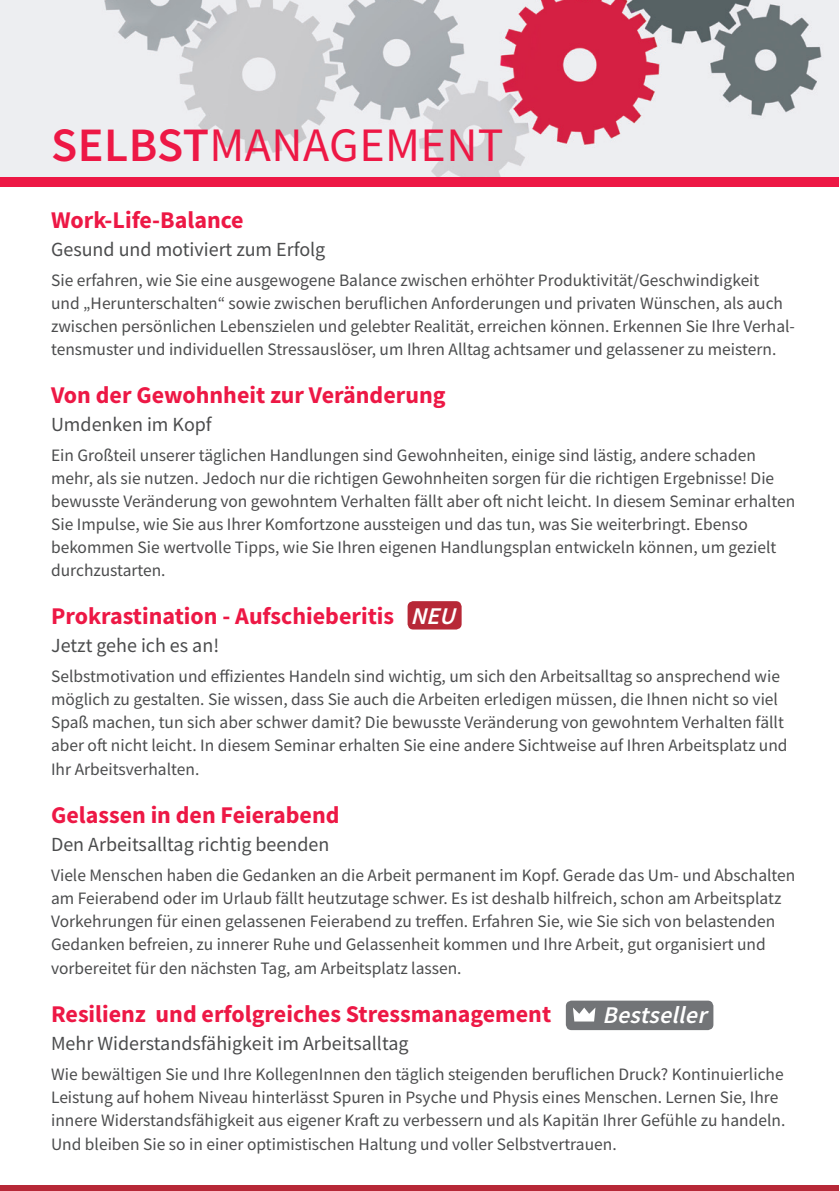
<style>
.page{position:relative;width:840px;height:1191px;background:#fff}
.page>*{position:absolute;margin:0;border:0;box-sizing:border-box;transform-origin:0 0}
.t1{font:48px "Source Sans Pro";letter-spacing:.01em;color:#ed1845}
.t2{font:700 24px "Source Sans Pro";color:#ed1845}
.t3{font:italic 600 24px "Source Sans Pro";color:#fff}
.t4{font:20px "Source Sans Pro";color:#4b4c4d}
.t5{font:17.4px/23px "Source Sans Pro";color:#4b4c4d}
.s1{font-weight:600}
</style>
<div class="page">
<img style="left:0;top:1px;width:838px;height:176px">
<div style="left:0;top:177px;width:838px;height:9px;background:#ed1845"></div>
<div style="left:0;top:1185px;width:838px;height:6px;background:#b72837"></div>
<div style="left:407px;top:601px;width:54px;height:28px;background:#b72837;border-radius:6px"></div>
<div style="left:565px;top:1000px;width:148px;height:30px;background:#727477;border-radius:6px"></div>
<svg style="left:573px;top:1007px;width:22px;height:14px"></svg>
<h1 class="t1" style="left:51px;top:114px;width:454px"><span class="s1">SELBST</span>MANAGEMENT</h1>
<h2 class="t2" style="left:51px;top:204px;width:194px">Work-Life-Balance</h2>
<p class="t4" style="left:51px;top:236px;width:276px">Gesund und motiviert zum Erfolg</p>
<p class="t5" style="left:51px;top:268px;width:745px">Sie erfahren, wie Sie eine ausgewogene Balance zwischen erhöhter Produktivität/Geschwindigkeit<br>und „Herunterschalten“ sowie zwischen beruflichen Anforderungen und privaten Wünschen, als auch zwischen persönlichen Lebenszielen und gelebter Realität, erreichen können. Erkennen Sie Ihre Verhal&shy;tensmuster und individuellen Stressauslöser, um Ihren Alltag achtsamer und gelassener zu meistern.</p>
<h2 class="t2" style="left:51px;top:379px;width:396px">Von der Gewohnheit zur Veränderung</h2>
<p class="t4" style="left:51px;top:411px;width:162px">Umdenken im Kopf</p>
<p class="t5" style="left:51px;top:443px;width:745px">Ein Großteil unserer täglichen Handlungen sind Gewohnheiten, einige sind lästig, andere schaden mehr, als sie nutzen. Jedoch nur die richtigen Gewohnheiten sorgen für die richtigen Ergebnisse! Die bewusste Veränderung von gewohntem Verhalten fällt aber oft nicht leicht. In diesem Seminar erhalten Sie Impulse, wie Sie aus Ihrer Komfortzone aussteigen und das tun, was Sie weiterbringt. Ebenso bekommen Sie wertvolle Tipps, wie Sie Ihren eigenen Handlungsplan entwickeln können, um gezielt durchzustarten.</p>
<h2 class="t2" style="left:51px;top:600px;width:344px">Prokrastination - Aufschieberitis</h2>
<p class="t4" style="left:51px;top:632px;width:169px">Jetzt gehe ich es an!</p>
<p class="t5" style="left:51px;top:664px;width:737px">Selbstmotivation und effizientes Handeln sind wichtig, um sich den Arbeitsalltag so ansprechend wie möglich zu gestalten. Sie wissen, dass Sie auch die Arbeiten erledigen müssen, die Ihnen nicht so viel Spaß machen, tun sich aber schwer damit? Die bewusste Veränderung von gewohntem Verhalten fällt aber oft nicht leicht. In diesem Seminar erhalten Sie eine andere Sichtweise auf Ihren Arbeitsplatz und Ihr Arbeitsverhalten.</p>
<h2 class="t2" style="left:51px;top:799px;width:290px">Gelassen in den Feierabend</h2>
<p class="t4" style="left:51px;top:831px;width:280px">Den Arbeitsalltag richtig beenden</p>
<p class="t5" style="left:51px;top:863px;width:745px">Viele Menschen haben die Gedanken an die Arbeit permanent im Kopf. Gerade das Um- und Abschalten am Feierabend oder im Urlaub fällt heutzutage schwer. Es ist deshalb hilfreich, schon am Arbeitsplatz Vorkehrungen für einen gelassenen Feierabend zu treffen. Erfahren Sie, wie Sie sich von belastenden Gedanken befreien, zu innerer Ruhe und Gelassenheit kommen und Ihre Arbeit, gut organisiert und vorbereitet für den nächsten Tag, am Arbeitsplatz lassen.</p>
<h2 class="t2" style="left:51px;top:998px;width:501px">Resilienz und erfolgreiches Stressmanagement</h2>
<p class="t4" style="left:51px;top:1030px;width:359px">Mehr Widerstandsfähigkeit im Arbeitsalltag</p>
<p class="t5" style="left:51px;top:1062px;width:735px">Wie bewältigen Sie und Ihre KollegenInnen den täglich steigenden beruflichen Druck? Kontinuierliche Leistung auf hohem Niveau hinterlässt Spuren in Psyche und Physis eines Menschen. Lernen Sie, Ihre innere Widerstandsfähigkeit aus eigener Kraft zu verbessern und als Kapitän Ihrer Gefühle zu handeln.<br>Und bleiben Sie so in einer optimistischen Haltung und voller Selbstvertrauen.</p>
<h2 class="t3" style="left:410px;top:600px;width:54px">NEU</h2>
<h2 class="t3" style="left:602px;top:999px;width:112px">Bestseller</h2>
</div>
